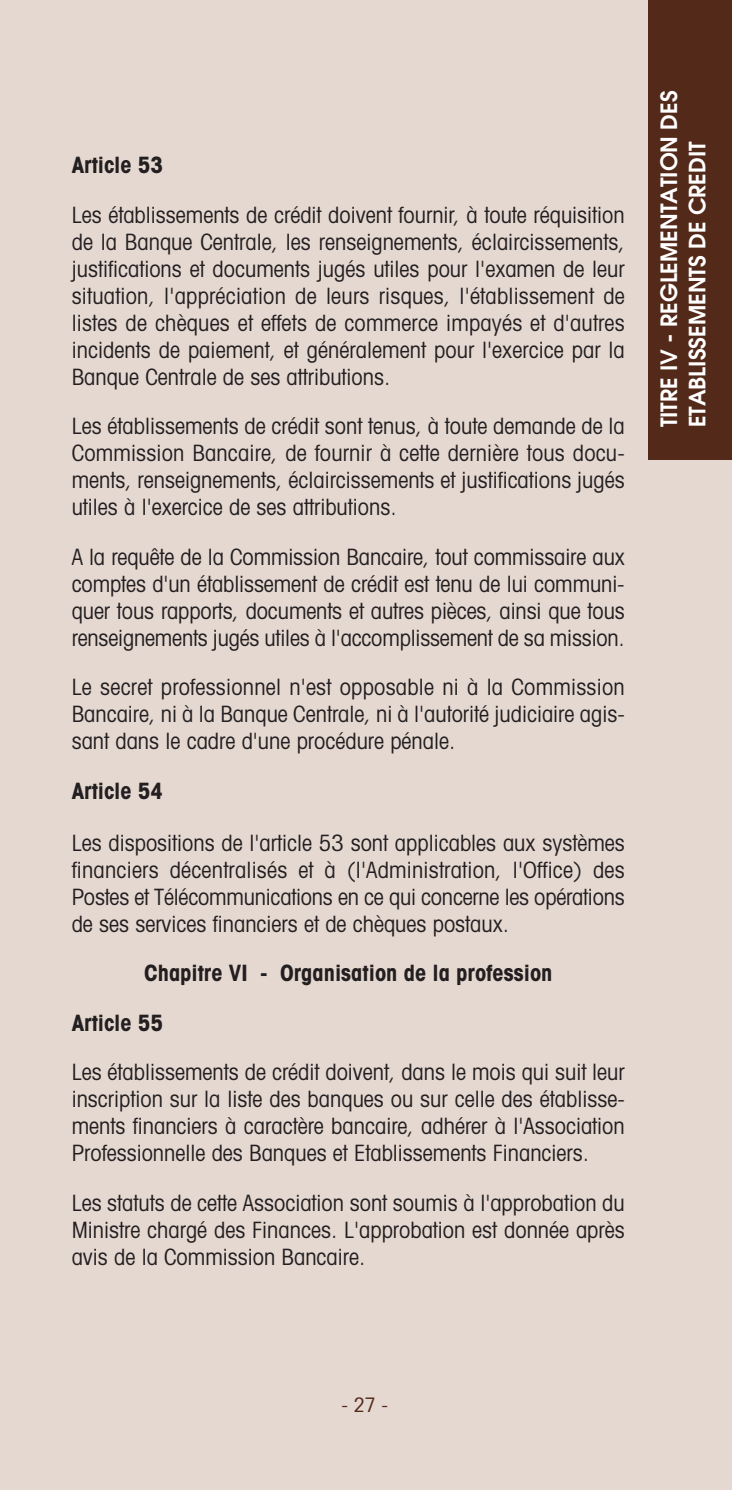
<style>
.page{position:relative;width:732px;height:1490px;background:#e5d8d1}
.page>*{position:absolute;margin:0;border:0;box-sizing:border-box;transform-origin:0 0}
.t1{font:condensed 22.5px/27px "Avant Garde";color:#231f20;text-align:justify}
.t2{font:700 condensed 22.5px/49.5px "Avant Garde";color:#231f20}
.t3{font:600 22.5px/28.2px "Avant Garde";color:#fff}
.t4{font:condensed 20px "Avant Garde";color:#532919}
</style>
<div class="page">
<div style="left:648px;top:0;width:84px;height:460px;background:#532919"></div>
<p class="t2" style="left:72px;top:142px;width:93px">Article 53</p>
<p class="t1" style="left:72px;top:203px;width:554px">Les établissements de crédit doivent fournir, à toute réquisition de la Banque Centrale, les renseignements, éclaircissements, justifications et documents jugés utiles pour l'examen de leur situation, l'appréciation de leurs risques, l'établissement de listes de chèques et effets de commerce impayés et d'autres incidents de paiement, et généralement pour l'exercice par la Banque Centrale de ses attributions.</p>
<p class="t1" style="left:72px;top:415px;width:554px">Les établissements de crédit sont tenus, à toute demande de la Commission Bancaire, de fournir à cette dernière tous docu&shy;ments, renseignements, éclaircissements et justifications jugés utiles à l'exercice de ses attributions.</p>
<p class="t1" style="left:72px;top:545px;width:554px">A la requête de la Commission Bancaire, tout commissaire aux comptes d'un établissement de crédit est tenu de lui communi&shy;quer tous rapports, documents et autres pièces, ainsi que tous renseignements jugés utiles à l'accomplissement de sa mission.</p>
<p class="t1" style="left:72px;top:676px;width:554px">Le secret professionnel n'est opposable ni à la Commission Bancaire, ni à la Banque Centrale, ni à l'autorité judiciaire agis&shy;sant dans le cadre d'une procédure pénale.</p>
<p class="t2" style="left:72px;top:768px;width:93px">Article 54</p>
<p class="t1" style="left:72px;top:831px;width:554px">Les dispositions de l'article 53 sont applicables aux systèmes financiers décentralisés et à (l'Administration, l'Office) des Postes et Télécommunications en ce qui concerne les opérations de ses services financiers et de chèques postaux.</p>
<p class="t2" style="left:72px;top:950px;width:482px;text-indent:72px">Chapitre VI - Organisation de la profession<br>Article 55</p>
<p class="t1" style="left:72px;top:1061px;width:554px">Les établissements de crédit doivent, dans le mois qui suit leur inscription sur la liste des banques ou sur celle des établisse&shy;ments financiers à caractère bancaire, adhérer à l'Association Professionnelle des Banques et Etablissements Financiers.</p>
<p class="t1" style="left:72px;top:1191px;width:554px">Les statuts de cette Association sont soumis à l'approbation du Ministre chargé des Finances. L'approbation est donnée après avis de la Commission Bancaire.</p>
<p class="t3" style="left:654px;top:427px;width:339px;rotate:-90deg">TITRE IV - REGLEMENTATION DES<br>ETABLISSEMENTS DE CREDIT</p>
<p class="t4" style="left:341px;top:1397px;width:48px">-27-</p>
</div>
